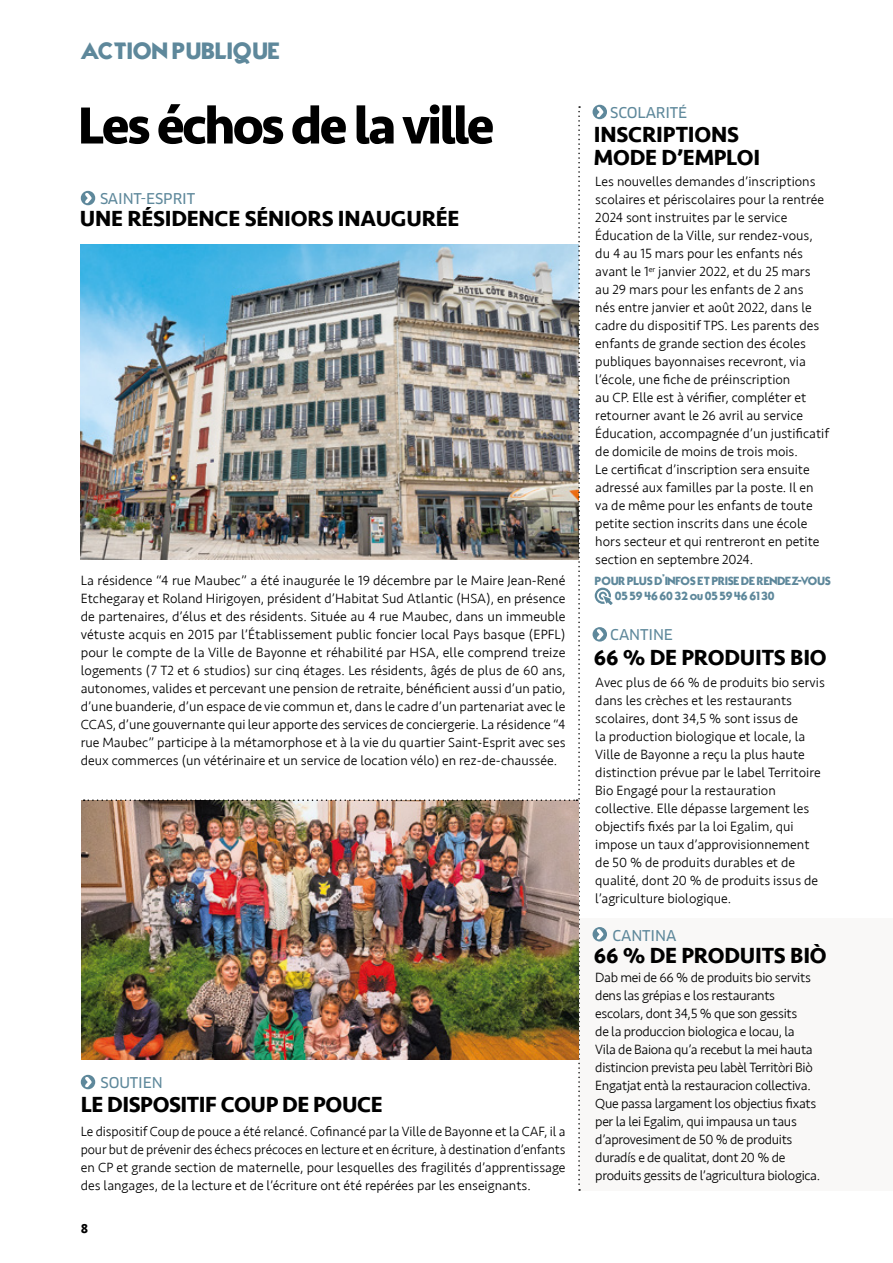
<style>
.page{position:relative;width:893px;height:1263px;background:#fff}
.page>*{position:absolute;margin:0;border:0;box-sizing:border-box;transform-origin:0 0}
.t1{font:700 54px "Seravek";letter-spacing:-.05em;color:#000}
.t2{font:24px "Typo Graphica";letter-spacing:.04em;color:#5e889b}
.t3{font:700 22.5px/22.5px "Seravek";letter-spacing:-.01em;color:#000}
.t4{font:14.55px "Clan OT News";letter-spacing:-.01em;color:#5e889b}
.t5{font:300 13.8px/18px "Seravek";color:#000}
.t6{font:300 13.8px/18px "Seravek";letter-spacing:-.025em;color:#000}
.t7{font:700 13.5px "Seravek";color:#000}
.t8{font:12px/15px "Typo Graphica";letter-spacing:.02em;color:#5e889b}
</style>
<div class="page">
<div style="left:593px;top:105px;width:14px;height:14px;background:#5e889b;border-radius:50%"></div>
<svg style="left:597px;top:107px;width:6px;height:10px"></svg>
<div style="left:593px;top:627px;width:14px;height:15px;background:#5e889b;border-radius:50%"></div>
<svg style="left:597px;top:629px;width:6px;height:10px"></svg>
<div style="left:81px;top:191px;width:14px;height:14px;background:#5e889b;border-radius:50%"></div>
<div style="left:579px;top:918px;width:314px;height:273px;background:#f9f8f7"></div>
<div style="left:593px;top:927px;width:14px;height:14px;background:#5e889b;border-radius:50%"></div>
<svg style="left:597px;top:929px;width:6px;height:10px"></svg>
<svg style="left:595px;top:588px;width:17px;height:16px"></svg>
<div style="left:81px;top:1075px;width:14px;height:14px;background:#5e889b;border-radius:50%"></div>
<img style="left:84px;top:106px;width:496px;height:1085px">
<p class="t2" style="left:81px;top:35px;width:200px">ACTION PUBLIQUE</p>
<p class="t1" style="left:78px;top:82px;width:418px">Les échos de la ville</p>
<p class="t4" style="left:100px;top:190px;width:97px">SAINT-ESPRIT</p>
<p class="t3" style="left:80px;top:207px;width:381px">UNE RÉSIDENCE SÉNIORS INAUGURÉE</p>
<p class="t5" style="left:81px;top:571px;width:486px;text-align:justify">La résidence “4 rue Maubec” a été inaugurée le 19 décembre par le Maire Jean-René Etchegaray et Roland Hirigoyen, président d’Habitat Sud Atlantic (HSA), en présence de partenaires, d’élus et des résidents. Située au 4 rue Maubec, dans un immeuble vétuste acquis en 2015 par l’Établissement public foncier local Pays basque (EPFL) pour le compte de la Ville de Bayonne et réhabilité par HSA, elle comprend treize logements (7 T2 et 6 studios) sur cinq étages. Les résidents, âgés de plus de 60 ans, autonomes, valides et percevant une pension de retraite, bénéficient aussi d’un patio, d’une buanderie, d’un espace de vie commun et, dans le cadre d’un partenariat avec le CCAS, d’une gouvernante qui leur apporte des services de conciergerie. La résidence “4 rue Maubec” participe à la métamorphose et à la vie du quartier Saint-Esprit avec ses deux commerces (un vétérinaire et un service de location vélo) en rez-de-chaussée.</p>
<p class="t4" style="left:101px;top:1074px;width:64px">SOUTIEN</p>
<p class="t3" style="left:81px;top:1093px;width:303px">LE DISPOSITIF COUP DE POUCE</p>
<p class="t5" style="left:81px;top:1123px;width:486px;text-align:justify">Le dispositif Coup de pouce a été relancé. Cofinancé par la Ville de Bayonne et la CAF, il a pour but de prévenir des échecs précoces en lecture et en écriture, à destination d’enfants en CP et grande section de maternelle, pour lesquelles des fragilités d’apprentissage des langages, de la lecture et de l’écriture ont été repérées par les enseignants.</p>
<p class="t7" style="left:81px;top:1218px;width:9px">8</p>
<p class="t4" style="left:610px;top:104px;width:79px">SCOLARITÉ</p>
<p class="t3" style="left:594px;top:123px;width:168px">INSCRIPTIONS<br>MODE D’EMPLOI</p>
<p class="t5" style="left:595px;top:173px;width:235px">Les nouvelles demandes d’inscriptions scolaires et périscolaires pour la rentrée 2024 sont instruites par le service Éducation de la Ville, sur rendez-vous, du 4 au 15 mars pour les enfants nés avant le 1<sup>er</sup> janvier 2022, et du 25 mars<br>au 29 mars pour les enfants de 2 ans<br>nés entre janvier et août 2022, dans le cadre du dispositif TPS. Les parents des enfants de grande section des écoles publiques bayonnaises recevront, via l’école, une fiche de préinscription<br>au CP. Elle est à vérifier, compléter et retourner avant le 26 avril au service Éducation, accompagnée d’un justificatif de domicile de moins de trois mois.<br>Le certificat d’inscription sera ensuite adressé aux familles par la poste. Il en va de même pour les enfants de toute petite section inscrits dans une école hors secteur et qui rentreront en petite section en septembre 2024.</p>
<p class="t8" style="left:615px;top:574px;width:217px;text-indent:-20px">POUR PLUS D’INFOS ET PRISE DE RENDEZ-VOUS<br>05 59 46 60 32 ou 05 59 46 61 30</p>
<p class="t4" style="left:610px;top:626px;width:64px">CANTINE</p>
<p class="t3" style="left:594px;top:645px;width:234px">66 % DE PRODUITS BIO</p>
<p class="t5" style="left:595px;top:674px;width:231px">Avec plus de 66 % de produits bio servis dans les crèches et les restaurants scolaires, dont 34,5 % sont issus de<br>la production biologique et locale, la Ville de Bayonne a reçu la plus haute distinction prévue par le label Territoire Bio Engagé pour la restauration collective. Elle dépasse largement les objectifs fixés par la loi Egalim, qui impose un taux d’approvisionnement de 50 % de produits durables et de qualité, dont 20 % de produits issus de l’agriculture biologique.</p>
<p class="t4" style="left:612px;top:926px;width:65px">CANTINA</p>
<p class="t3" style="left:594px;top:944px;width:234px">66 % DE PRODUITS BIÒ</p>
<p class="t6" style="left:595px;top:969px;width:226px">Dab mei de 66 % de produits bio servits dens las grépias e los restaurants escolars, dont 34,5 % que son gessits<br>de la produccion biologica e locau, la<br>Vila de Baiona qu’a recebut la mei hauta distincion prevista peu labèl Territòri Biò Engatjat entà la restauracion collectiva.<br>Que passa largament los objectius fixats per la lei Egalim, qui impausa un taus d’aprovesiment de 50 % de produits duradís e de qualitat, dont 20 % de produits gessits de l’agricultura biologica.</p>
</div>
